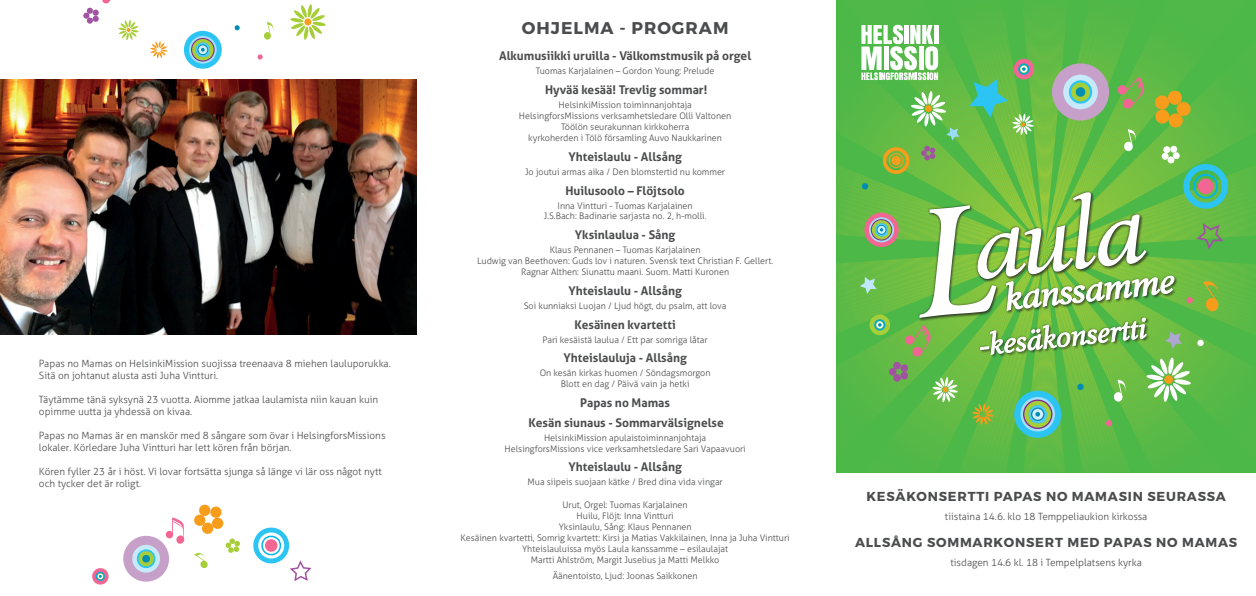
<style>
.page{position:relative;width:1256px;height:596px;background:#fff}
.page>*{position:absolute;margin:0;border:0;box-sizing:border-box;transform-origin:0 0}
.t1{font:700 17px "Montserrat";letter-spacing:.06em;color:#4b4c4d}
.t2{font:700 13px "Montserrat";letter-spacing:.06em;color:#4b4c4d}
.t3{font:700 12px/19.7px "Aller";color:#4b4c4d;text-align:center}
.t4{font:300 10px/12px "Aller";color:#4b4c4d}
.t5{font:300 9px/11px "Aller";color:#4b4c4d;text-align:center}
</style>
<div class="page">
<img style="left:0;top:79px;width:417px;height:255px">
<svg style="left:836px;top:0;width:420px;height:472px;background:#52b847"></svg>
<div style="left:1014px;top:390px;width:47px;height:47px;background:#2bc4f3;border-radius:50%"></div>
<svg style="left:1020px;top:397px;width:35px;height:34px"></svg>
<svg style="left:1023px;top:399px;width:29px;height:29px"></svg>
<div style="left:1024px;top:400px;width:27px;height:27px;background:#a6ce39;border-radius:50%"></div>
<svg style="left:123px;top:517px;width:62px;height:65px"></svg>
<svg style="left:253px;top:527px;width:58px;height:54px"></svg>
<svg style="left:194px;top:504px;width:46px;height:64px"></svg>
<svg style="left:92px;top:568px;width:17px;height:17px"></svg>
<svg style="left:267px;top:22px;width:7px;height:12px"></svg>
<div style="left:264px;top:32px;width:7px;height:8px;background:#a6ce39;border-radius:50%"></div>
<svg style="left:150px;top:41px;width:17px;height:17px"></svg>
<div style="left:184px;top:31px;width:38px;height:38px;background:#2bc4f3;border-radius:50%"></div>
<svg style="left:189px;top:36px;width:28px;height:28px"></svg>
<svg style="left:191px;top:38px;width:24px;height:24px"></svg>
<svg style="left:192px;top:39px;width:22px;height:21px"></svg>
<svg style="left:196px;top:43px;width:14px;height:14px"></svg>
<svg style="left:197px;top:44px;width:11px;height:11px"></svg>
<svg style="left:198px;top:45px;width:9px;height:9px"></svg>
<svg style="left:201px;top:48px;width:4px;height:4px"></svg>
<svg style="left:235px;top:25px;width:5px;height:5px"></svg>
<svg style="left:290px;top:4px;width:36px;height:36px"></svg>
<div style="left:304px;top:18px;width:7px;height:7px;background:#f89c1c;border-radius:50%"></div>
<svg style="left:83px;top:0;width:56px;height:40px"></svg>
<svg style="left:258px;top:54px;width:5px;height:5px"></svg>
<svg style="left:860px;top:25px;width:368px;height:401px;background:#75bd5b"></svg>
<p class="t4" style="left:39px;top:357px;width:353px">Papas no Mamas on HelsinkiMission suojissa treenaava 8 miehen lauluporukka.<br>Sitä on johtanut alusta asti Juha Vintturi.</p>
<p class="t4" style="left:39px;top:393px;width:341px">Täytämme tänä syksynä 23 vuotta. Aiomme jatkaa laulamista niin kauan kuin opimme uutta ja yhdessä on kivaa.</p>
<p class="t4" style="left:39px;top:429px;width:348px">Papas no Mamas är en manskör med 8 sångare som övar i HelsingforsMissions lokaler. Körledare Juha Vintturi har lett kören från början.</p>
<p class="t4" style="left:39px;top:465px;width:344px">Kören fyller 23 år i höst. Vi lovar fortsätta sjunga så länge vi lär oss något nytt och tycker det är roligt.</p>
<h1 class="t1" style="left:522px;top:18px;width:208px">OHJELMA - PROGRAM</h1>
<h3 class="t3" style="left:499px;top:46px;width:254px">Alkumusiikki uruilla - Välkomstmusik på orgel</h3>
<p class="t5" style="left:536px;top:66px;width:180px">Tuomas Karjalainen – Gordon Young: Prelude</p>
<h3 class="t3" style="left:545px;top:80px;width:164px">Hyvää kesää! Trevlig sommar!</h3>
<p class="t5" style="left:519px;top:99px;width:214px">HelsinkiMission toiminnanjohtaja HelsingforsMissions verksamhetsledare Olli Valtonen Töölön seurakunnan kirkkoherra<br>kyrkoherden i Tölö församling Auvo Naukkarinen</p>
<h3 class="t3" style="left:568px;top:147px;width:115px">Yhteislaulu - Allsång</h3>
<p class="t5" style="left:525px;top:166px;width:201px">Jo joutui armas aika / Den blomstertid nu kommer</p>
<h3 class="t3" style="left:565px;top:180px;width:121px">Huilusoolo – Flöjtsolo</h3>
<p class="t5" style="left:544px;top:200px;width:164px">Inna Vintturi - Tuomas Karjalainen<br>J.S.Bach: Badinarie sarjasta no. 2, h-molli.</p>
<h3 class="t3" style="left:575px;top:225px;width:102px">Yksinlaulua - Sång</h3>
<p class="t5" style="left:477px;top:244px;width:298px">Klaus Pennanen – Tuomas Karjalainen<br>Ludwig van Beethoven: Guds lov i naturen. Svensk text Christian F. Gellert.<br>Ragnar Althen: Siunattu maani. Suom. Matti Kuronen</p>
<h3 class="t3" style="left:568px;top:281px;width:115px">Yhteislaulu - Allsång</h3>
<p class="t5" style="left:524px;top:300px;width:204px">Soi kunniaksi Luojan / Ljud högt, du psalm, att lova</p>
<h3 class="t3" style="left:574px;top:314px;width:103px">Kesäinen kvartetti</h3>
<p class="t5" style="left:543px;top:334px;width:167px">Pari kesäistä laulua / Ett par somriga låtar</p>
<h3 class="t3" style="left:563px;top:348px;width:125px">Yhteislauluja - Allsång</h3>
<p class="t5" style="left:540px;top:367px;width:172px">On kesän kirkas huomen / Söndagsmorgon<br>Blott en dag / Päivä vain ja hetki</p>
<h3 class="t3" style="left:529px;top:393px;width:197px">Papas no Mamas<br>Kesän siunaus - Sommarvälsignelse</h3>
<p class="t5" style="left:504px;top:432px;width:243px">HelsinkiMission apulaistoiminnanjohtaja<br>HelsingforsMissions vice verksamhetsledare Sari Vapaavuori</p>
<h3 class="t3" style="left:568px;top:457px;width:115px">Yhteislaulu - Allsång</h3>
<p class="t5" style="left:527px;top:476px;width:197px">Mua siipeis suojaan kätke / Bred dina vida vingar</p>
<p class="t5" style="left:460px;top:498px;width:331px">Urut, Orgel: Tuomas Karjalainen<br>Huilu, Flöjt: Inna Vintturi<br>Yksinlaulu, Sång: Klaus Pennanen<br>Kesäinen kvartetti, Somrig kvartett: Kirsi ja Matias Vakkilainen, Inna ja Juha Vintturi Yhteislauluissa myös Laula kanssamme – esilaulajat<br>Martti Ahlström, Margit Juselius ja Matti Melkko</p>
<p class="t5" style="left:553px;top:570px;width:146px">Äänentoisto, Ljud: Joonas Saikkonen</p>
<h2 class="t2" style="left:866px;top:487px;width:361px">KESÄKONSERTTI PAPAS NO MAMASIN SEURASSA</h2>
<p class="t4" style="left:945px;top:510px;width:204px">tiistaina 14.6. klo 18 Temppeliaukion kirkossa</p>
<h2 class="t2" style="left:855px;top:533px;width:384px">ALLSÅNG SOMMARKONSERT MED PAPAS NO MAMAS</h2>
<p class="t4" style="left:950px;top:556px;width:193px">tisdagen 14.6 kl. 18 i Tempelplatsens kyrka</p>
</div>
